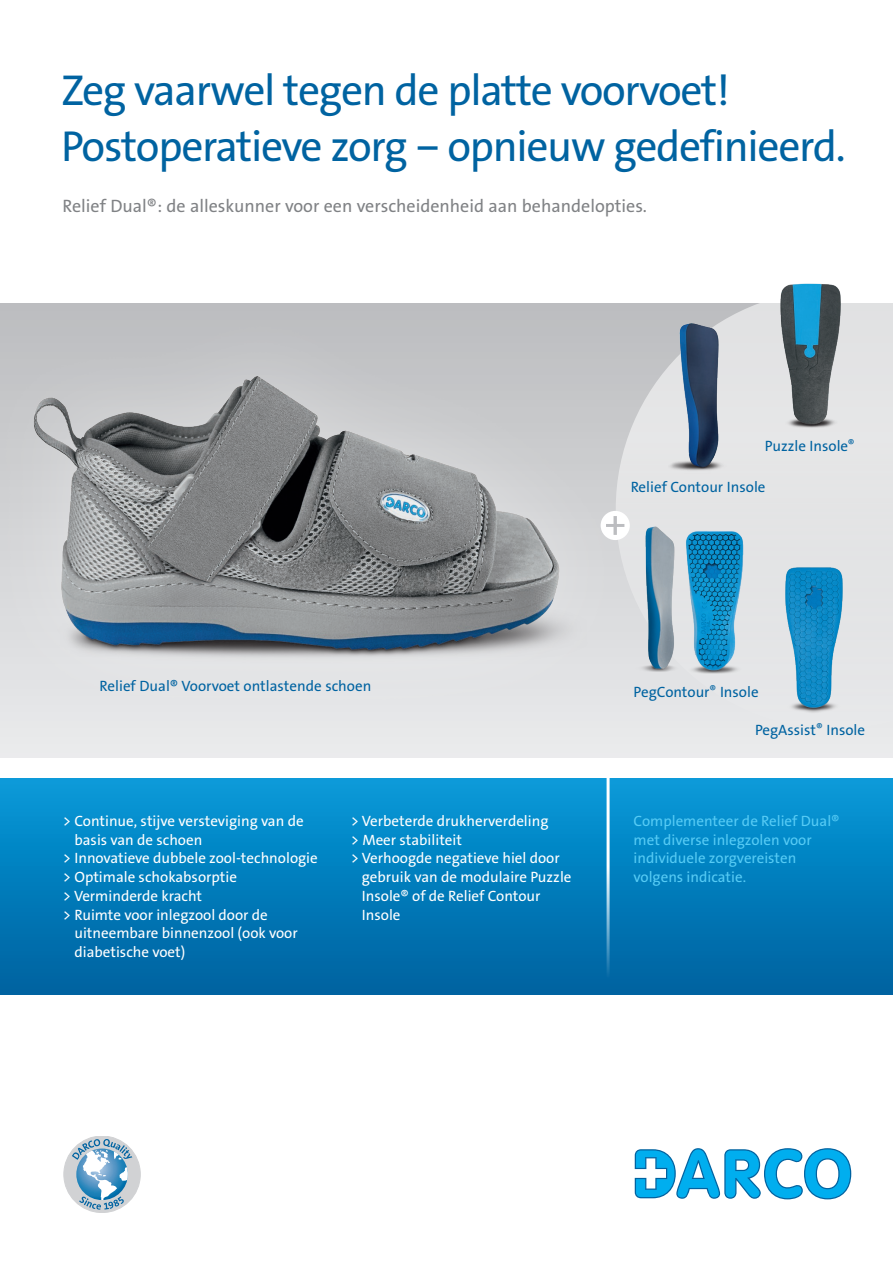
<style>
.page{position:relative;width:893px;height:1263px;background:#fff}
.page>*{position:absolute;margin:0;border:0;box-sizing:border-box;transform-origin:0 0}
.t1{font:43.5px/55.5px "The Sans B Plus W5 Plain";letter-spacing:-.03em;color:#0063a1}
.t2{font:18px "The Sans B Plus W5 Plain";color:#808285}
.t3{font:15px "The Sans B Plus W5 Plain";color:#fff}
.t4{font:15px "The Sans B Plus W5 Plain";color:#0063a1}
.t5{font:15px/18.8px "The Sans B Plus W5 Plain";color:#56cbf5}
</style>
<div class="page">
<div style="left:0;top:303px;width:893px;height:455px;background:#e5e5e6"></div>
<svg style="left:650px;top:303px;width:110px;height:88px;fill:#c4c5c7"></svg>
<div style="left:0;top:779px;width:893px;height:215px;background:linear-gradient(to bottom,#079ad9,#00619f)"></div>
<div style="left:0;top:290px;width:650px;height:454px;background:#fff;opacity:.35"></div>
<img style="left:17px;top:334px;width:597px;height:378px">
<svg style="left:64px;top:1136px;width:76px;height:76px"></svg>
<svg style="left:635px;top:1148px;width:216px;height:51px"></svg>
<img style="left:663px;top:315px;width:75px;height:156px">
<img style="left:785px;top:567px;width:58px;height:146px">
<img style="left:780px;top:283px;width:61px;height:145px">
<div style="left:601px;top:511px;width:29px;height:29px;background:#fff;border-radius:50%"></div>
<svg style="left:606px;top:516px;width:17px;height:19px"></svg>
<hr style="left:607px;top:770px;width:3px;height:208px;background:#fff">
<img style="left:696px;top:531px;width:48px;height:143px">
<img style="left:623px;top:518px;width:73px;height:171px">
<h1 class="t1" style="left:61px;top:63px;width:786px">Zeg vaarwel tegen de platte voorvoet!<br>Postoperatieve zorg ‒ opnieuw gedefinieerd.</h1>
<p class="t2" style="left:63px;top:195px;width:586px">Relief Dual®: de alleskunner voor een verscheidenheid aan behandelopties.</p>
<p class="t4" style="left:765px;top:437px;width:91px">Puzzle Insole<sup>®</sup></p>
<p class="t4" style="left:631px;top:478px;width:136px">Relief Contour Insole</p>
<p class="t4" style="left:100px;top:676px;width:273px">Relief Dual® Voorvoet ontlastende schoen</p>
<p class="t3" style="left:63px;top:811px;width:242px">&gt; Continue, stijve versteviging van de</p>
<p class="t3" style="left:74px;top:830px;width:129px">basis van de schoen</p>
<p class="t3" style="left:63px;top:849px;width:256px">&gt; Innovatieve dubbele zool-technologie</p>
<p class="t3" style="left:63px;top:867px;width:176px">&gt; Optimale schokabsorptie</p>
<p class="t3" style="left:63px;top:886px;width:141px">&gt; Verminderde kracht</p>
<p class="t3" style="left:63px;top:905px;width:206px">&gt; Ruimte voor inlegzool door de</p>
<p class="t3" style="left:74px;top:924px;width:225px">uitneembare binnenzool (ook voor</p>
<p class="t3" style="left:74px;top:942px;width:112px">diabetische voet)</p>
<p class="t3" style="left:351px;top:811px;width:199px">&gt; Verbeterde drukherverdeling</p>
<p class="t3" style="left:351px;top:830px;width:113px">&gt; Meer stabiliteit</p>
<p class="t3" style="left:351px;top:849px;width:210px">&gt; Verhoogde negatieve hiel door</p>
<p class="t3" style="left:362px;top:867px;width:211px">gebruik van de modulaire Puzzle</p>
<p class="t3" style="left:362px;top:886px;width:180px">Insole® of de Relief Contour</p>
<p class="t3" style="left:362px;top:905px;width:40px">Insole</p>
<p class="t4" style="left:634px;top:682px;width:127px">PegContour<sup>®</sup> Insole</p>
<p class="t4" style="left:755px;top:720px;width:112px">PegAssist<sup>®</sup> Insole</p>
<p class="t5" style="left:634px;top:811px;width:208px">Complementeer de Relief Dual® met diverse inlegzolen voor individuele zorgvereisten volgens indicatie.</p>
</div>
